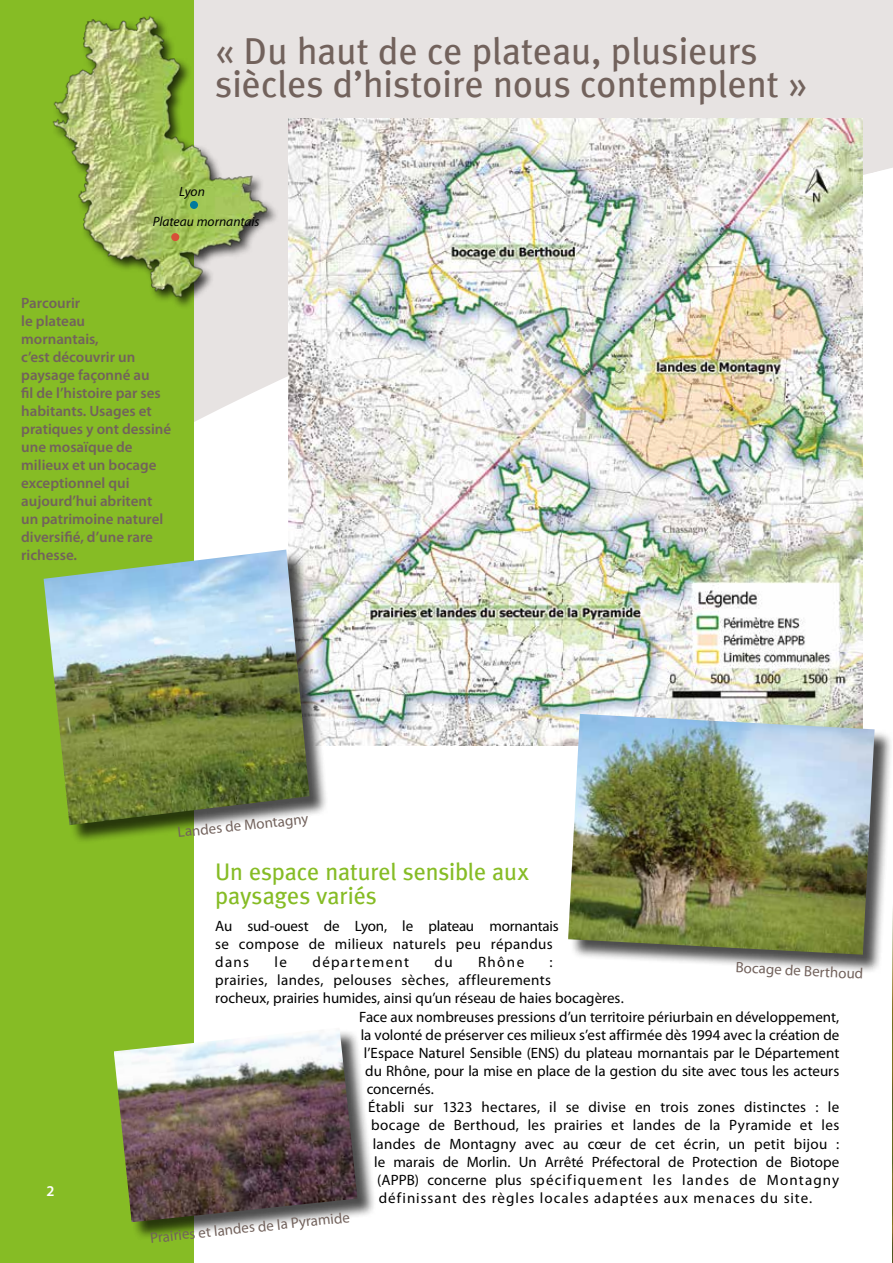
<style>
.page{position:relative;width:893px;height:1263px;background:#fff}
.page>*{position:absolute;margin:0;border:0;box-sizing:border-box;transform-origin:0 0}
.t1{font:37.5px/33px "Meta Plus";color:#72625c}
.t2{font:24px/24px "Meta Plus";letter-spacing:-.005em;color:#86bc25}
.t3{font:15px/18.1px "Myriad Pro";letter-spacing:.005em;color:#000}
.t4{font:600 15px/18px "Myriad Pro";color:#72625c}
.t5{font:15px "Myriad Pro";letter-spacing:.025em;color:#000}
.t6{font:15px "Myriad Pro";color:#72625c}
.t7{font:15px "Myriad Pro";letter-spacing:.065em;color:#000}
.t8{font:15px "Myriad Pro";letter-spacing:.075em;color:#000}
.t9{font:15px "Myriad Pro";letter-spacing:.095em;color:#000}
.t10{font:600 15px "Myriad Pro";color:#fff}
.t11{font:italic 13.5px "Myriad Pro";color:#000}
</style>
<div class="page">
<div style="left:194px;top:0;width:678px;height:422px;background:#e7e3e2"></div>
<div style="left:0;top:0;width:194px;height:1263px;background:#86bc25"></div>
<img style="left:288px;top:118px;width:575px;height:627px">
<img style="left:52px;top:7px;width:285px;height:304px">
<div style="left:190px;top:201px;width:8px;height:8px;background:#00799e;border-radius:50%"></div>
<div style="left:171px;top:233px;width:8px;height:8px;background:#d74f38;border-radius:50%"></div>
<div style="left:872px;top:0;width:21px;height:173px;background:#e7e3e2"></div>
<img style="left:892px;top:974px;width:1px;height:289px">
<div style="left:569px;top:715px;width:324px;height:259px;background:#000;opacity:.7"></div>
<img style="left:568px;top:714px;width:307px;height:241px">
<div style="left:116px;top:1029px;width:260px;height:212px;background:#000;opacity:.7"></div>
<img style="left:114px;top:1029px;width:243px;height:193px">
<div style="left:45px;top:551px;width:284px;height:293px;background:#000;opacity:.7"></div>
<img style="left:44px;top:550px;width:266px;height:275px">
<h1 class="t1" style="left:215px;top:34px;width:594px">« Du haut de ce plateau, plusieurs siècles d’histoire nous contemplent »</h1>
<p class="t11" style="left:179px;top:184px;width:27px">Lyon</p>
<p class="t11" style="left:153px;top:215px;width:108px">Plateau mornantais</p>
<p class="t4" style="left:21px;top:294px;width:151px">Parcourir<br>le plateau<br>mornantais,<br>c’est découvrir un paysage façonné au<br>fil de l’histoire par ses habitants. Usages et pratiques y ont dessiné une mosaïque de milieux et un bocage exceptionnel qui aujourd’hui abritent un patrimoine naturel diversifié, d’une rare richesse.</p>
<p class="t10" style="left:46px;top:1183px;width:10px">2</p>
<p class="t6" style="left:177px;top:824px;width:133px;rotate:-6deg">Landes de Montagny</p>
<h2 class="t2" style="left:215px;top:859px;width:315px">Un espace naturel sensible aux paysages variés</h2>
<p class="t3" style="left:215px;top:917px;width:345px">Au sud-ouest de Lyon, le plateau mornantais se compose de milieux naturels peu répandus dans</p>
<p class="t3" style="left:275px;top:953px;width:14px">le</p>
<p class="t9" style="left:313px;top:954px;width:98px">département</p>
<p class="t3" style="left:435px;top:953px;width:20px">du</p>
<p class="t3" style="left:478px;top:953px;width:48px">Rhône</p>
<p class="t3" style="left:550px;top:953px;width:5px">:</p>
<p class="t5" style="left:215px;top:972px;width:337px">prairies, landes, pelouses sèches, affleurements</p>
<p class="t3" style="left:215px;top:989px;width:410px">rocheux, prairies humides, ainsi qu’un réseau de haies bocagères.</p>
<p class="t3" style="left:359px;top:1008px;width:482px">Face aux nombreuses pressions d’un territoire périurbain en développement,</p>
<p class="t3" style="left:361px;top:1026px;width:480px">la volonté de préserver ces milieux s’est affirmée dès 1994 avec la création de</p>
<p class="t3" style="left:364px;top:1044px;width:477px">l’Espace Naturel Sensible (ENS) du plateau mornantais par le Département</p>
<p class="t3" style="left:365px;top:1062px;width:475px">du Rhône, pour la mise en place de la gestion du site avec tous les acteurs</p>
<p class="t3" style="left:367px;top:1080px;width:69px">concernés.</p>
<p class="t3" style="left:368px;top:1098px;width:473px">Établi sur 1323 hectares, il se divise en trois zones distinctes : le</p>
<p class="t5" style="left:371px;top:1117px;width:469px">bocage de Berthoud, les prairies et landes de la Pyramide et les</p>
<p class="t5" style="left:373px;top:1135px;width:468px">landes de Montagny avec au cœur de cet écrin, un petit bijou :</p>
<p class="t3" style="left:374px;top:1153px;width:467px">le marais de Morlin. Un Arrêté Préfectoral de Protection de Biotope</p>
<p class="t8" style="left:377px;top:1172px;width:463px">(APPB) concerne plus spécifiquement les landes de Montagny</p>
<p class="t7" style="left:379px;top:1190px;width:435px">définissant des règles locales adaptées aux menaces du site.</p>
<p class="t6" style="left:736px;top:959px;width:129px;rotate:3deg">Bocage de Berthoud</p>
<p class="t6" style="left:149px;top:1230px;width:202px;rotate:-6deg">Prairies et landes de la Pyramide</p>
</div>
